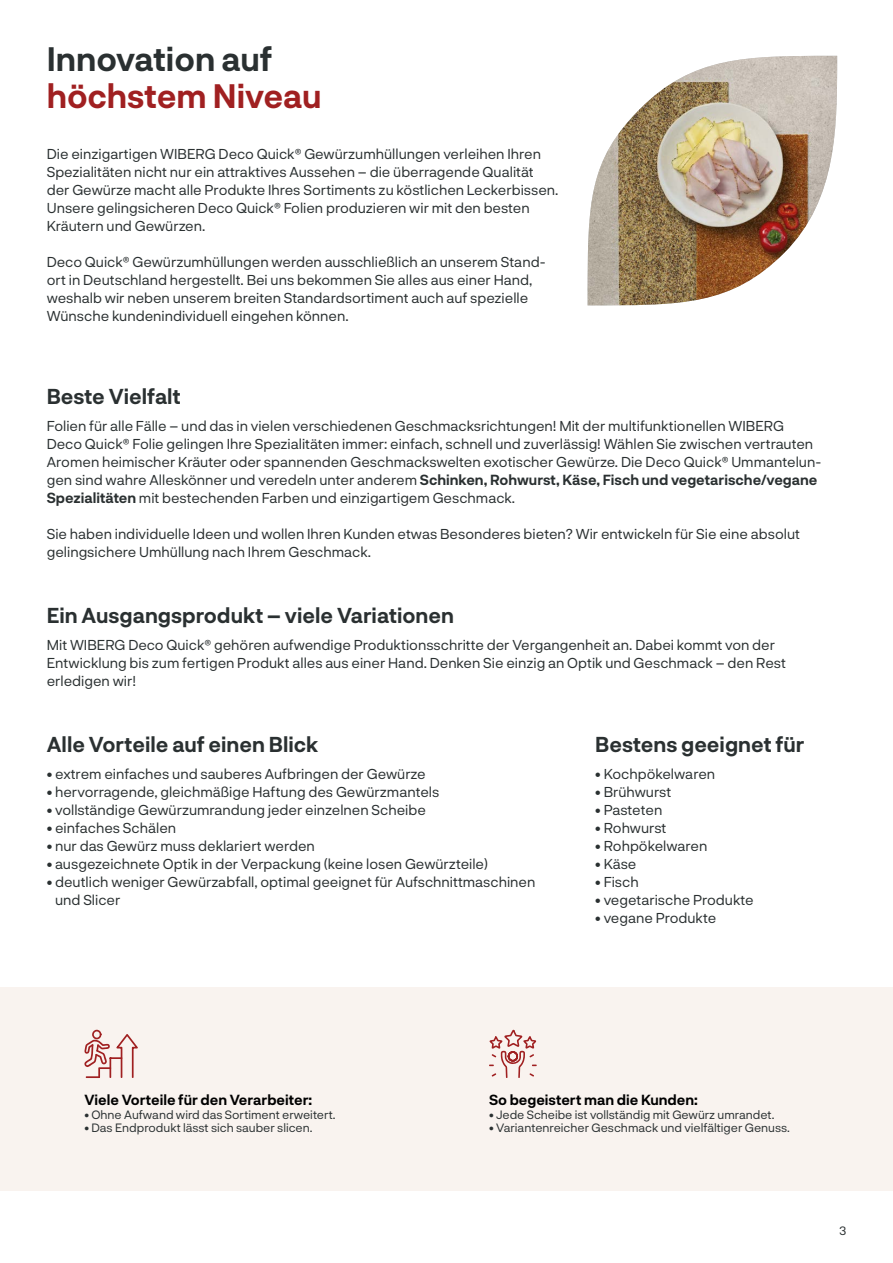
<style>
.page{position:relative;width:893px;height:1263px;background:#fff}
.page>*{position:absolute;margin:0;border:0;box-sizing:border-box;transform-origin:0 0}
.t1{font:700 33px "Neurial Grotesk";color:#a02021}
.t2{font:700 33px "Neurial Grotesk";color:#2a3031}
.t3{font:700 21px "Neurial Grotesk";color:#2a3031}
.t4{font:14.25px/18px "Neurial Grotesk";color:#2a3031}
.t5{font:700 14.25px "Neurial Grotesk";color:#000}
.t6{font:12px "Neurial Grotesk";color:#2a3031}
.s1{font-weight:700}
</style>
<div class="page">
<div style="left:0;top:987px;width:893px;height:204px;background:#f9f3ef"></div>
<img style="left:588px;top:56px;width:250px;height:250px">
<svg style="left:489px;top:1029px;width:48px;height:49px"></svg>
<svg style="left:84px;top:1029px;width:54px;height:49px"></svg>
<h1 class="t2" style="left:47px;top:35px;width:227px">Innovation auf</h1>
<h1 class="t1" style="left:47px;top:72px;width:276px">höchstem Niveau</h1>
<p class="t4" style="left:47px;top:144px;width:513px">Die einzigartigen WIBERG Deco Quick® Gewürzumhüllungen verleihen Ihren Spezialitäten nicht nur ein attraktives Aussehen – die überragende Qualität der Gewürze macht alle Produkte Ihres Sortiments zu köstlichen Leckerbissen.<br>Unsere gelingsicheren Deco Quick® Folien produzieren wir mit den besten Kräutern und Gewürzen.</p>
<p class="t4" style="left:47px;top:252px;width:500px">Deco Quick® Gewürzumhüllungen werden ausschließlich an unserem Stand&shy;ort in Deutschland hergestellt. Bei uns bekommen Sie alles aus einer Hand, weshalb wir neben unserem breiten Standardsortiment auch auf spezielle Wünsche kundenindividuell eingehen können.</p>
<h2 class="t3" style="left:47px;top:381px;width:135px">Beste Vielfalt</h2>
<p class="t4" style="left:47px;top:416px;width:776px">Folien für alle Fälle – und das in vielen verschiedenen Geschmacksrichtungen! Mit der multifunktionellen WIBERG Deco Quick® Folie gelingen Ihre Spezialitäten immer: einfach, schnell und zuverlässig! Wählen Sie zwischen vertrauten Aromen heimischer Kräuter oder spannenden Geschmackswelten exotischer Gewürze. Die Deco Quick® Ummantelun&shy;gen sind wahre Alleskönner und veredeln unter anderem <span class="s1">Schinken, Rohwurst, Käse, Fisch und vegetarische/vegane Spezialitäten</span> mit bestechenden Farben und einzigartigem Geschmack.</p>
<p class="t4" style="left:47px;top:524px;width:755px">Sie haben individuelle Ideen und wollen Ihren Kunden etwas Besonderes bieten? Wir entwickeln für Sie eine absolut gelingsichere Umhüllung nach Ihrem Geschmack.</p>
<h2 class="t3" style="left:47px;top:600px;width:409px">Ein Ausgangsprodukt – viele Variationen</h2>
<p class="t4" style="left:47px;top:635px;width:741px">Mit WIBERG Deco Quick® gehören aufwendige Produktionsschritte der Vergangenheit an. Dabei kommt von der<br>Entwicklung bis zum fertigen Produkt alles aus einer Hand. Denken Sie einzig an Optik und Geschmack – den Rest erledigen wir!</p>
<h2 class="t3" style="left:47px;top:729px;width:273px">Alle Vorteile auf einen Blick</h2>
<p class="t4" style="left:47px;top:764px;width:380px">• extrem einfaches und sauberes Aufbringen der Gewürze</p>
<p class="t4" style="left:47px;top:782px;width:394px">• hervorragende, gleichmäßige Haftung des Gewürzmantels</p>
<p class="t4" style="left:47px;top:800px;width:381px">• vollständige Gewürzumrandung jeder einzelnen Scheibe</p>
<p class="t4" style="left:47px;top:818px;width:131px">• einfaches Schälen</p>
<p class="t4" style="left:47px;top:836px;width:270px">• nur das Gewürz muss deklariert werden</p>
<p class="t4" style="left:47px;top:854px;width:443px">• ausgezeichnete Optik in der Verpackung (keine losen Gewürzteile)</p>
<p class="t4" style="left:55px;top:872px;width:482px;text-indent:-8px">• deutlich weniger Gewürzabfall, optimal geeignet für Aufschnittmaschinen und Slicer</p>
<h2 class="t3" style="left:595px;top:729px;width:211px">Bestens geeignet für</h2>
<p class="t4" style="left:595px;top:764px;width:121px">• Kochpökelwaren</p>
<p class="t4" style="left:595px;top:782px;width:77px">• Brühwurst</p>
<p class="t4" style="left:595px;top:800px;width:69px">• Pasteten</p>
<p class="t4" style="left:595px;top:818px;width:73px">• Rohwurst</p>
<p class="t4" style="left:595px;top:836px;width:114px">• Rohpökelwaren</p>
<p class="t4" style="left:595px;top:854px;width:43px">• Käse</p>
<p class="t4" style="left:595px;top:872px;width:45px">• Fisch</p>
<p class="t4" style="left:595px;top:890px;width:160px">• vegetarische Produkte</p>
<p class="t4" style="left:595px;top:908px;width:123px">• vegane Produkte</p>
<p class="t5" style="left:84px;top:1090px;width:229px">Viele Vorteile für den Verarbeiter:</p>
<p class="t6" style="left:84px;top:1106px;width:253px">• Ohne Aufwand wird das Sortiment erweitert.</p>
<p class="t6" style="left:84px;top:1120px;width:230px">• Das Endprodukt lässt sich sauber slicen.</p>
<p class="t5" style="left:489px;top:1090px;width:210px">So begeistert man die Kunden:</p>
<p class="t6" style="left:489px;top:1106px;width:287px">• Jede Scheibe ist vollständig mit Gewürz umrandet.</p>
<p class="t6" style="left:489px;top:1120px;width:302px">• Variantenreicher Geschmack und vielfältiger Genuss.</p>
<p class="t6" style="left:839px;top:1223px;width:8px">3</p>
</div>
